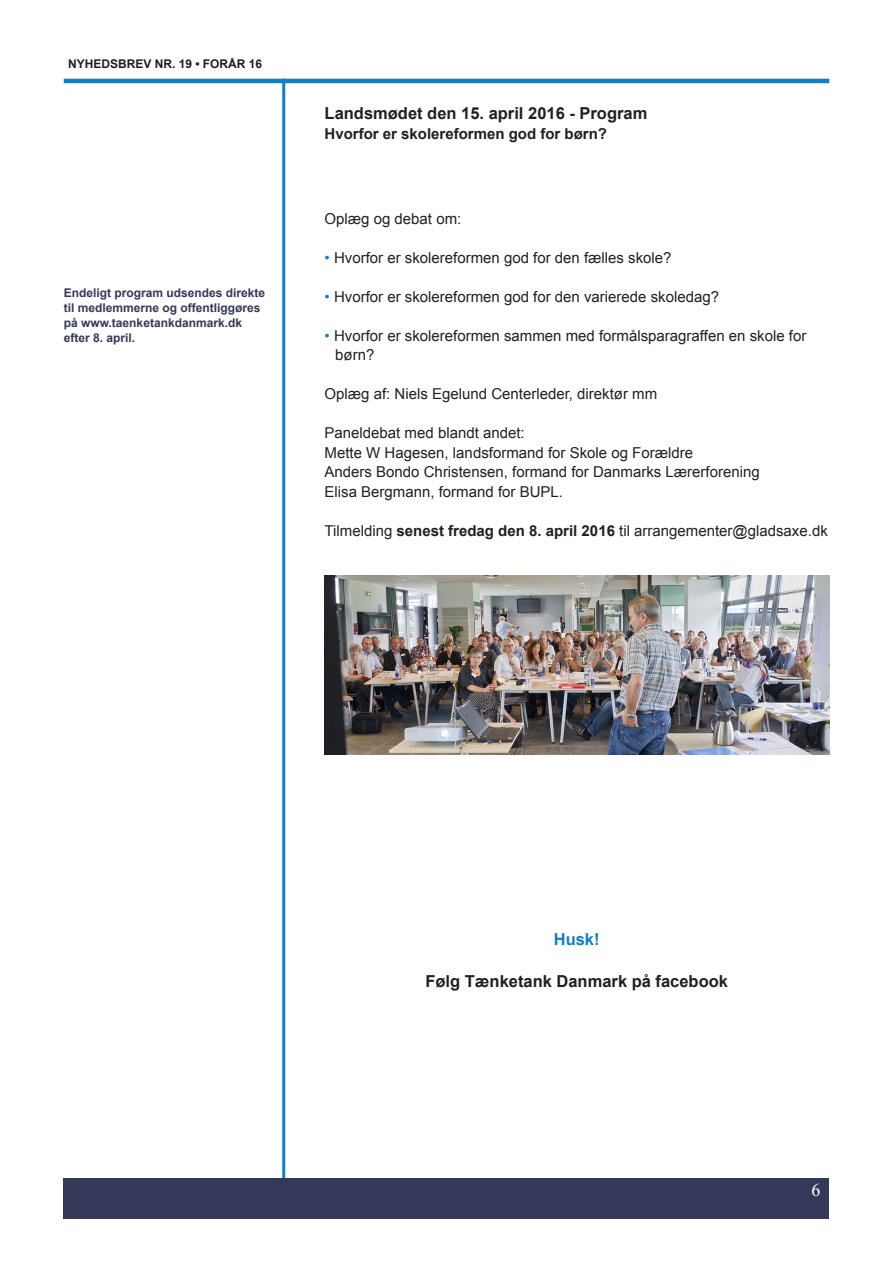
<style>
.page{position:relative;width:893px;height:1263px;background:#fff}
.page>*{position:absolute;margin:0;border:0;box-sizing:border-box;transform-origin:0 0}
.t1{font:18px "Times New Roman";color:#fff}
.Overskrift{font:700 16.5px "Arial";color:#231f20}
.Overskrift-2{font:700 16.5px "Arial";color:#137dc6}
.Brødtekst{font:15px/19.5px "Arial";color:#231f20}
.Mellemrubrik{font:700 15px "Arial";color:#231f20}
.Noter{font:700 12px/15px "Arial";color:#343959}
.t2{font:700 12px "Arial";color:#231f20}
.s1{color:#137dc6}
.s2{font-weight:700}
</style>
<div class="page">
<hr style="left:64px;top:79px;width:765px;height:4px;background:#137dc6">
<div style="left:64px;top:1178px;width:765px;height:41px;background:#343959"></div>
<hr style="left:282px;top:79px;width:3px;height:1099px;background:#137dc6">
<img style="left:324px;top:575px;width:505px;height:180px">
<p class="t2" style="left:68px;top:56px;width:196px">NYHEDSBREV NR. 19 • FORÅR 16</p>
<p class="Noter" style="left:64px;top:285px;width:203px">Endeligt program udsendes direkte til medlemmerne og offentliggøres på www.taenketankdanmark.dk efter 8. april.</p>
<p class="Overskrift" style="left:325px;top:103px;width:324px">Landsmødet den 15. april 2016 - Program</p>
<p class="Mellemrubrik" style="left:325px;top:124px;width:284px">Hvorfor er skolereformen god for børn?</p>
<p class="Brødtekst" style="left:325px;top:209px;width:138px">Oplæg og debat om:</p>
<p class="Brødtekst" style="left:325px;top:248px;width:349px"><span class="s1">•</span> Hvorfor er skolereformen god for den fælles skole?</p>
<p class="Brødtekst" style="left:325px;top:287px;width:396px"><span class="s1">•</span> Hvorfor er skolereformen god for den varierede skoledag?</p>
<p class="Brødtekst" style="left:335px;top:326px;width:473px;text-indent:-11px"><span class="s1">•</span> Hvorfor er skolereformen sammen med formålsparagraffen en skole for børn?</p>
<p class="Brødtekst" style="left:325px;top:384px;width:334px">Oplæg af: Niels Egelund Centerleder, direktør mm</p>
<p class="Brødtekst" style="left:325px;top:423px;width:202px">Paneldebat med blandt andet:</p>
<p class="Brødtekst" style="left:325px;top:443px;width:370px">Mette W Hagesen, landsformand for Skole og Forældre</p>
<p class="Brødtekst" style="left:325px;top:462px;width:437px">Anders Bondo Christensen, formand for Danmarks Lærerforening</p>
<p class="Brødtekst" style="left:325px;top:482px;width:240px">Elisa Bergmann, formand for BUPL.</p>
<p class="Brødtekst" style="left:325px;top:521px;width:505px">Tilmelding <span class="s2">senest fredag den 8. april 2016</span> til arrangementer@gladsaxe.dk</p>
<p class="Overskrift-2" style="left:554px;top:928px;width:47px">Husk!</p>
<p class="Overskrift" style="left:425px;top:970px;width:304px">Følg Tænketank Danmark på facebook</p>
<p class="t1" style="left:811px;top:1178px;width:10px">6</p>
</div>
